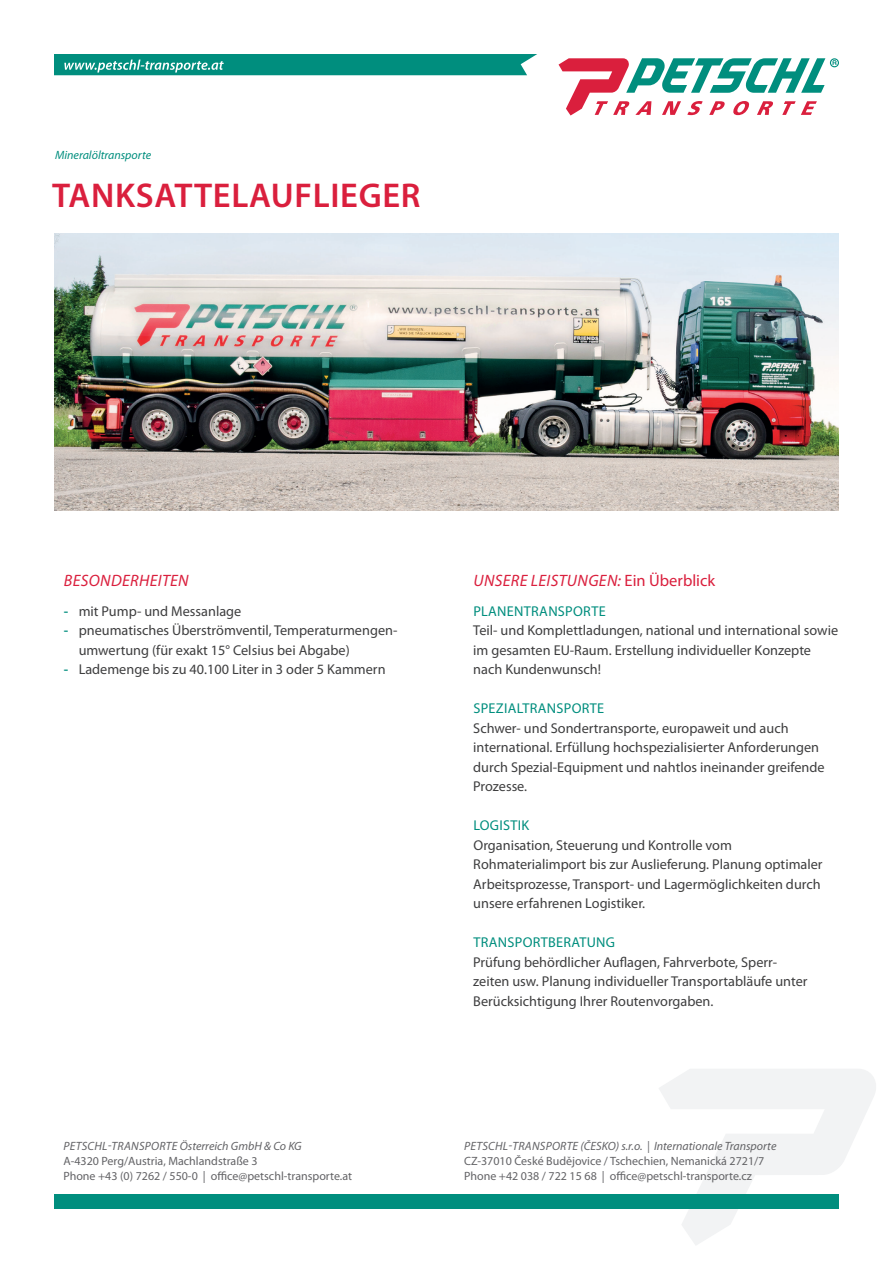
<style>
.page{position:relative;width:893px;height:1263px;background:#fff}
.page>*{position:absolute;margin:0;border:0;box-sizing:border-box;transform-origin:0 0}
.t1{font:600 34.5px "Myriad Pro";letter-spacing:.02em;color:#da1f3d}
.t2{font:italic 16.5px "Myriad Pro";letter-spacing:.02em;color:#da1f3d}
.t3{font:14.25px/19.5px "Myriad Pro";color:#3e3e3f}
.t4{font:14.25px "Myriad Pro";letter-spacing:.02em;color:#008e7e}
.t5{font:12px/15px "Myriad Pro";color:#636366}
.t6{font:italic 12px "Myriad Pro";color:#636366}
.t7{font:italic 12px "Myriad Pro";color:#008e7e}
.s1{font-style:normal}
.s2{font-weight:600;color:#008e7e}
</style>
<div class="page">
<img style="left:54px;top:234px;width:785px;height:276px">
<svg style="left:559px;top:58px;width:280px;height:57px"></svg>
<svg style="left:54px;top:54px;width:483px;height:21px;background:#139687"></svg>
<svg style="left:659px;top:1069px;width:217px;height:176px"></svg>
<div style="left:54px;top:1194px;width:785px;height:15px;background:#008e7e"></div>
<p class="t7" style="left:55px;top:148px;width:98px">Mineralöltransporte</p>
<h1 class="t1" style="left:52px;top:173px;width:370px">TANKSATTELAUFLIEGER</h1>
<p class="t2" style="left:64px;top:571px;width:126px">besonderheiten</p>
<p class="t2" style="left:473px;top:571px;width:243px">Unsere Leistungen: <span class="s1">Ein Überblick</span></p>
<p class="t4" style="left:473px;top:602px;width:132px">Planentransporte</p>
<p class="t3" style="left:473px;top:620px;width:366px">Teil- und Komplettladungen, national und international sowie im gesamten EU-Raum. Erstellung individueller Konzepte nach Kundenwunsch!</p>
<p class="t4" style="left:473px;top:699px;width:131px">Spezialtransporte</p>
<p class="t3" style="left:473px;top:718px;width:353px">Schwer- und Sondertransporte, europaweit und auch international. Erfüllung hochspezialisierter Anforderungen durch Spezial-Equipment und nahtlos ineinander greifende Prozesse.</p>
<p class="t4" style="left:473px;top:816px;width:56px">Logistik</p>
<p class="t3" style="left:473px;top:835px;width:351px">Organisation, Steuerung und Kontrolle vom Rohmaterialimport bis zur Auslieferung. Planung optimaler Arbeitsprozesse, Transport- und Lagermöglichkeiten durch unsere erfahrenen Logistiker.</p>
<p class="t4" style="left:473px;top:933px;width:143px">Transportberatung</p>
<p class="t3" style="left:473px;top:952px;width:336px">Prüfung behördlicher Auflagen, Fahrverbote, Sperr&shy;zeiten usw. Planung individueller Transportabläufe unter<br>Berücksichtigung I hrer Routenvorgaben.</p>
<p class="t3" style="left:64px;top:601px;width:179px"><span class="s2">-</span> mit Pump- und Messanlage</p>
<p class="t3" style="left:79px;top:620px;width:320px;text-indent:-15px"><span class="s2">-</span> pneumatisches Überströmventil, Temperaturmengen&shy;umwertung (für exakt 15° Celsius bei Abgabe)</p>
<p class="t3" style="left:64px;top:659px;width:323px"><span class="s2">-</span> Lademenge bis zu 40.100 Liter in 3 oder 5 Kammern</p>
<p class="t6" style="left:63px;top:1138px;width:96px">PETSCHL-TRANSPORTE</p>
<p class="t6" style="left:180px;top:1138px;width:123px">Österreich GmbH &amp; Co KG</p>
<p class="t5" style="left:63px;top:1153px;width:290px">A-4320 Perg/Austria, Machlandstraße 3<br>Phone +43 (0) 7262 / 550-0 | office@petschl-transporte.at</p>
<p class="t6" style="left:464px;top:1138px;width:96px">PETSCHL-TRANSPORTE</p>
<p class="t6" style="left:581px;top:1138px;width:197px">(ČESKO) s.r.o. | Internationale Transporte</p>
<p class="t5" style="left:464px;top:1153px;width:302px">CZ-37010 České Budějovice / Tschechien, Nemanická 2721/7<br>Phone +42 038 / 722 15 68 | office@petschl-transporte.cz</p>
</div>
